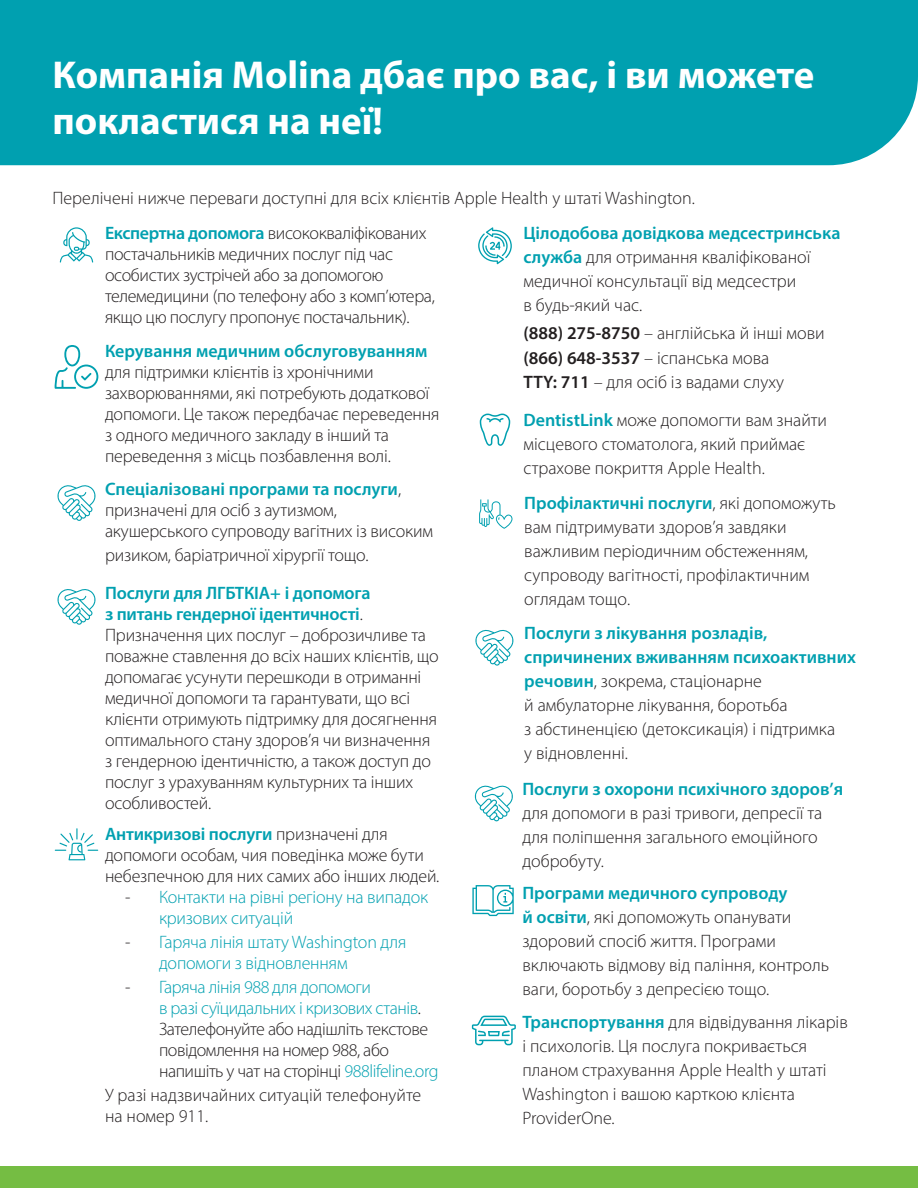
<style>
.page{position:relative;width:918px;height:1188px;background:#fff}
.page>*{position:absolute;margin:0;border:0;box-sizing:border-box;transform-origin:0 0}
.t1{font:700 39px/46.2px "Myriad Pro";color:#fff}
.t2{font:300 18px/21px "Myriad Pro";letter-spacing:-.01em;color:#231f20}
.t3{font:600 18px/24px "Myriad Pro";color:#00a0b0}
.t4{font:300 18px/21px "Myriad Pro";letter-spacing:-.01em;color:#00a0b0}
.s1{font-weight:600;color:#00a0b0}
.s2{font-weight:300;color:#231f20}
.s3{color:#231f20}
.s4{color:#00a0b0}
.s5{font-weight:600}
</style>
<div class="page">
<div style="left:0;top:1166px;width:918px;height:22px;background:#75bd43"></div>
<div style="left:0;top:0;width:918px;height:165px;background:#00a0b0"></div>
<svg style="left:60px;top:227px;width:33px;height:36px"></svg>
<svg style="left:55px;top:345px;width:43px;height:44px"></svg>
<svg style="left:57px;top:485px;width:39px;height:36px"></svg>
<svg style="left:57px;top:589px;width:39px;height:36px"></svg>
<svg style="left:55px;top:828px;width:43px;height:32px"></svg>
<svg style="left:479px;top:499px;width:33px;height:30px"></svg>
<svg style="left:475px;top:630px;width:38px;height:36px"></svg>
<svg style="left:478px;top:227px;width:34px;height:37px"></svg>
<svg style="left:480px;top:414px;width:30px;height:32px"></svg>
<svg style="left:475px;top:786px;width:38px;height:35px"></svg>
<svg style="left:472px;top:885px;width:42px;height:31px"></svg>
<svg style="left:472px;top:1016px;width:44px;height:29px"></svg>
<h2 class="t1" style="left:52px;top:50px;width:763px">Компанія Molina дбає про вас, і ви можете покластися на неї!</h2>
<p class="t2" style="left:52px;top:187px;width:644px">Перелічені нижче переваги доступні для всіх клієнтів Apple Health у штаті Washington.</p>
<h3 class="t2" style="left:105px;top:223px;width:323px"><span class="s1">Експертна допомога</span> висококваліфікованих</h3>
<p class="t2" style="left:105px;top:244px;width:331px">постачальників медичних послуг під час особистих зустрічей або за допомогою телемедицини (по телефону або з комп’ютера, якщо цю послугу пропонує постачальник).</p>
<h3 class="t3" style="left:105px;top:339px;width:324px">Керування медичним обслуговуванням</h3>
<p class="t2" style="left:105px;top:361px;width:336px">для підтримки клієнтів із хронічними захворюваннями, які потребують додаткової допомоги. Це також передбачає переведення з одного медичного закладу в інший та переведення з місць позбавлення волі.</p>
<h3 class="t3" style="left:105px;top:476px;width:298px">Спеціалізовані програми та послуги<span class="s2">,</span></h3>
<p class="t2" style="left:105px;top:499px;width:329px">призначені для осіб з аутизмом, акушерського супроводу вагітних із високим</p>
<p class="t2" style="left:105px;top:544px;width:265px">ризиком, баріатричної хірургії тощо.</p>
<h3 class="t3" style="left:105px;top:582px;width:267px;line-height:21px">Послуги для ЛГБТКІА+ і допомога з питань гендерної ідентичності<span class="s2">.</span></h3>
<p class="t2" style="left:105px;top:624px;width:335px">Призначення цих послуг – доброзичливе та поважне ставлення до всіх наших клієнтів, що допомагає усунути перешкоди в отриманні медичної допомоги та гарантувати, що всі клієнти отримують підтримку для досягнення оптимального стану здоров’я чи визначення з гендерною ідентичністю, а також доступ до послуг з урахуванням культурних та інших особливостей.</p>
<h3 class="t3" style="left:105px;top:822px;width:284px">Антикризові послуги <span class="s2">призначені для</span></h3>
<p class="t2" style="left:105px;top:845px;width:336px">допомоги особам, чия поведінка може бути небезпечною для них самих або інших людей.</p>
<p class="t4" style="left:159px;top:887px;width:271px;text-indent:-34px"><span class="s3">-</span> Контакти на рівні регіону на випадок кризових ситуацій</p>
<p class="t4" style="left:159px;top:932px;width:249px;text-indent:-34px"><span class="s3">-</span> Гаряча лінія штату Washington для допомоги з відновленням</p>
<p class="t2" style="left:159px;top:977px;width:281px;text-indent:-34px">- <span class="s4">Гаряча лінія 988 для допомоги<br>в разі суїцидальних і кризових станів</span>.<br>Зателефонуйте або надішліть текстове повідомлення на номер 988, або напишіть у чат на сторінці <span class="s4">988lifeline.org</span></p>
<p class="t2" style="left:105px;top:1085px;width:318px">У разі надзвичайних ситуацій телефонуйте на номер 911.</p>
<h3 class="t3" style="left:524px;top:221px;width:319px">Цілодобова довідкова медсестринська служба <span class="s2">для отримання кваліфікованої</span></h3>
<p class="t2" style="left:524px;top:269px;width:274px;line-height:24px">медичної консультації від медсестри в будь-який час.</p>
<p class="t2" style="left:524px;top:322px;width:303px"><span class="s5">(888) 275-8750</span> – англійська й інші мови</p>
<p class="t2" style="left:524px;top:347px;width:247px"><span class="s5">(866) 648-3537</span> – іспанська мова</p>
<p class="t2" style="left:524px;top:372px;width:262px"><span class="s5">TTY: 711</span> – для осіб із вадами слуху</p>
<h3 class="t2" style="left:524px;top:409px;width:305px"><span class="s1">DentistLink</span> може допомогти вам знайти</h3>
<p class="t2" style="left:524px;top:431px;width:283px;line-height:24px">місцевого стоматолога, який приймає страхове покриття Apple Health.</p>
<h3 class="t3" style="left:524px;top:490px;width:313px">Профілактичні послуги<span class="s2">, які допоможуть</span></h3>
<p class="t2" style="left:524px;top:515px;width:287px;line-height:24px">вам підтримувати здоров’я завдяки важливим періодичним обстеженням, супроводу вагітності, профілактичним оглядам тощо.</p>
<h3 class="t3" style="left:524px;top:621px;width:333px">Послуги з лікування розладів, спричинених вживанням психоактивних речовин<span class="s2">, зокрема, стаціонарне</span></h3>
<p class="t2" style="left:524px;top:693px;width:313px;line-height:24px">й амбулаторне лікування, боротьба<br>з абстиненцією (детоксикація) і підтримка у відновленні.</p>
<h3 class="t3" style="left:522px;top:777px;width:322px">Послуги з охорони психічного здоров’я</h3>
<p class="t2" style="left:522px;top:801px;width:301px;line-height:24px">для допомоги в разі тривоги, депресії та для поліпшення загального емоційного добробуту.</p>
<h3 class="t3" style="left:522px;top:880px;width:271px">Програми медичного супроводу й освіти<span class="s2">, які допоможуть опанувати</span></h3>
<p class="t2" style="left:522px;top:928px;width:308px;line-height:24px">здоровий спосіб життя. Програми включають відмову від паління, контроль ваги, боротьбу з депресією тощо.</p>
<h3 class="t2" style="left:522px;top:1012px;width:327px"><span class="s1">Транспортування</span> для відвідування лікарів</h3>
<p class="t2" style="left:522px;top:1034px;width:306px;line-height:24px">і психологів. Ця послуга покривається планом страхування Apple Health у штаті<br>Washington і вашою карткою клієнта<br>ProviderOne.</p>
</div>
